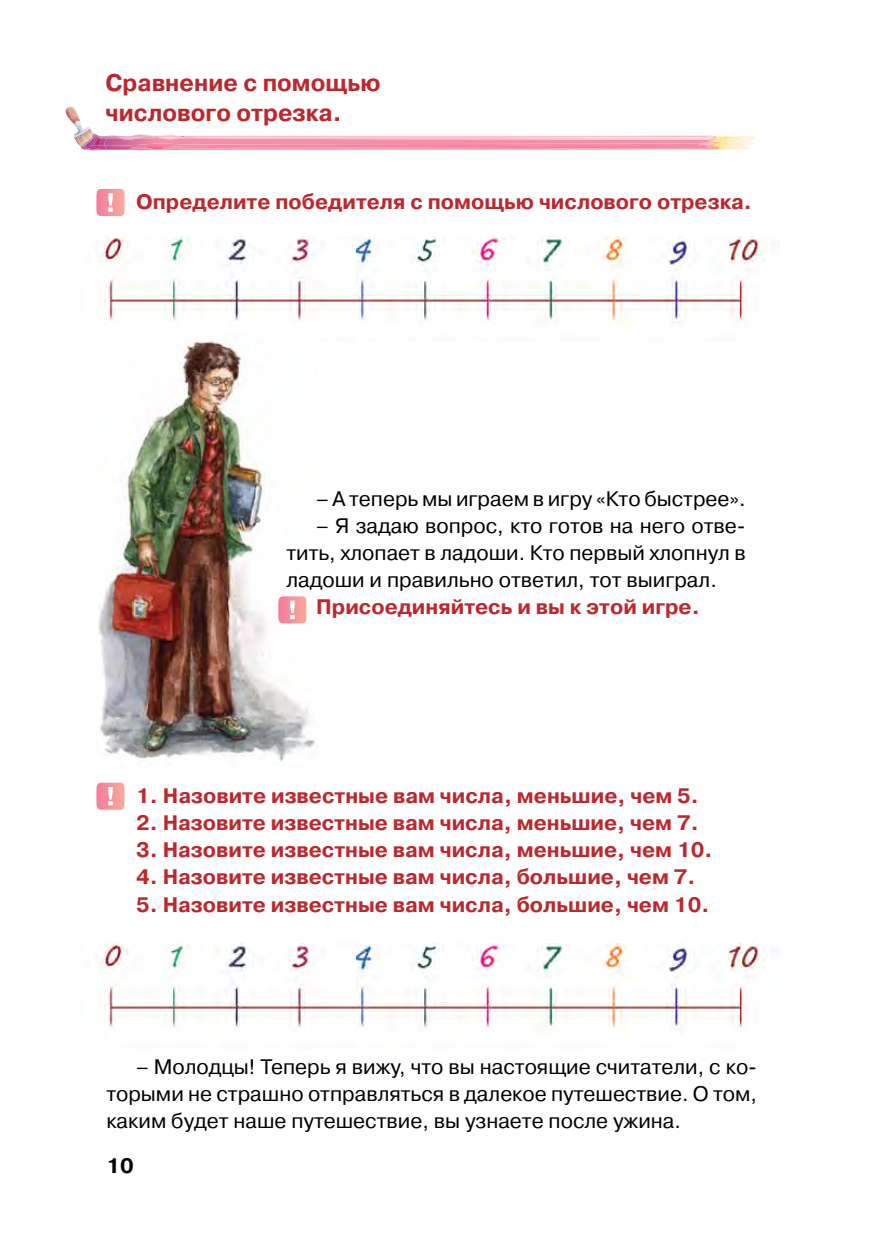
<style>
.page{position:relative;width:872px;height:1234px;background:#fff}
.page>*{position:absolute;margin:0;border:0;box-sizing:border-box;transform-origin:0 0}
.t1{font:700 24px/30px "Pragmatica C";color:#bd282e}
.t2{font:21px/27px "Pragmatica C";color:#000;text-align:justify}
.t3{font:700 21px "Pragmatica C";color:#bd282e}
.t4{font:700 21px "Pragmatica C";color:#000}
</style>
<div class="page">
<svg style="left:65px;top:107px;width:689px;height:44px"></svg>
<img style="left:212px;top:136px;width:503px;height:4px">
<img style="left:194px;top:137px;width:518px;height:1px">
<img style="left:96px;top:236px;width:669px;height:87px">
<img style="left:96px;top:943px;width:669px;height:87px">
<img style="left:98px;top:337px;width:218px;height:425px">
<svg style="left:96px;top:782px;width:29px;height:27px"></svg>
<svg style="left:278px;top:596px;width:28px;height:27px"></svg>
<svg style="left:96px;top:189px;width:29px;height:27px"></svg>
<p class="t1" style="left:106px;top:68px;width:276px">Сравнение с помощью числового отрезка.</p>
<p class="t3" style="left:136px;top:190px;width:617px">Определите победителя с помощью числового отрезка.</p>
<p class="t2" style="left:316px;top:485px;width:431px">– А теперь мы играем в игру «Кто быстрее».</p>
<p class="t2" style="left:286px;top:512px;width:461px;text-indent:30px">– Я задаю вопрос, кто готов на него отве&shy;тить, хлопает в ладоши. Кто первый хлопнул в ладоши и правильно ответил, тот выиграл.</p>
<p class="t3" style="left:316px;top:595px;width:385px">Присоединяйтесь и вы к этой игре.</p>
<p class="t3" style="left:136px;top:784px;width:564px">1. Назовите известные вам числа, меньшие, чем 5.</p>
<p class="t3" style="left:136px;top:811px;width:564px">2. Назовите известные вам числа, меньшие, чем 7.</p>
<p class="t3" style="left:136px;top:838px;width:578px">3. Назовите известные вам числа, меньшие, чем 10.</p>
<p class="t3" style="left:136px;top:865px;width:561px">4. Назовите известные вам числа, большие, чем 7.</p>
<p class="t3" style="left:136px;top:892px;width:575px">5. Назовите известные вам числа, большие, чем 10.</p>
<p class="t2" style="left:106px;top:1052px;width:652px;text-indent:30px">– Молодцы! Теперь я вижу, что вы настоящие считатели, с ко&shy;торыми не страшно отправляться в далекое путешествие. О том, каким будет наше путешествие, вы узнаете после ужина.</p>
<p class="t4" style="left:106px;top:1153px;width:29px">10</p>
</div>
